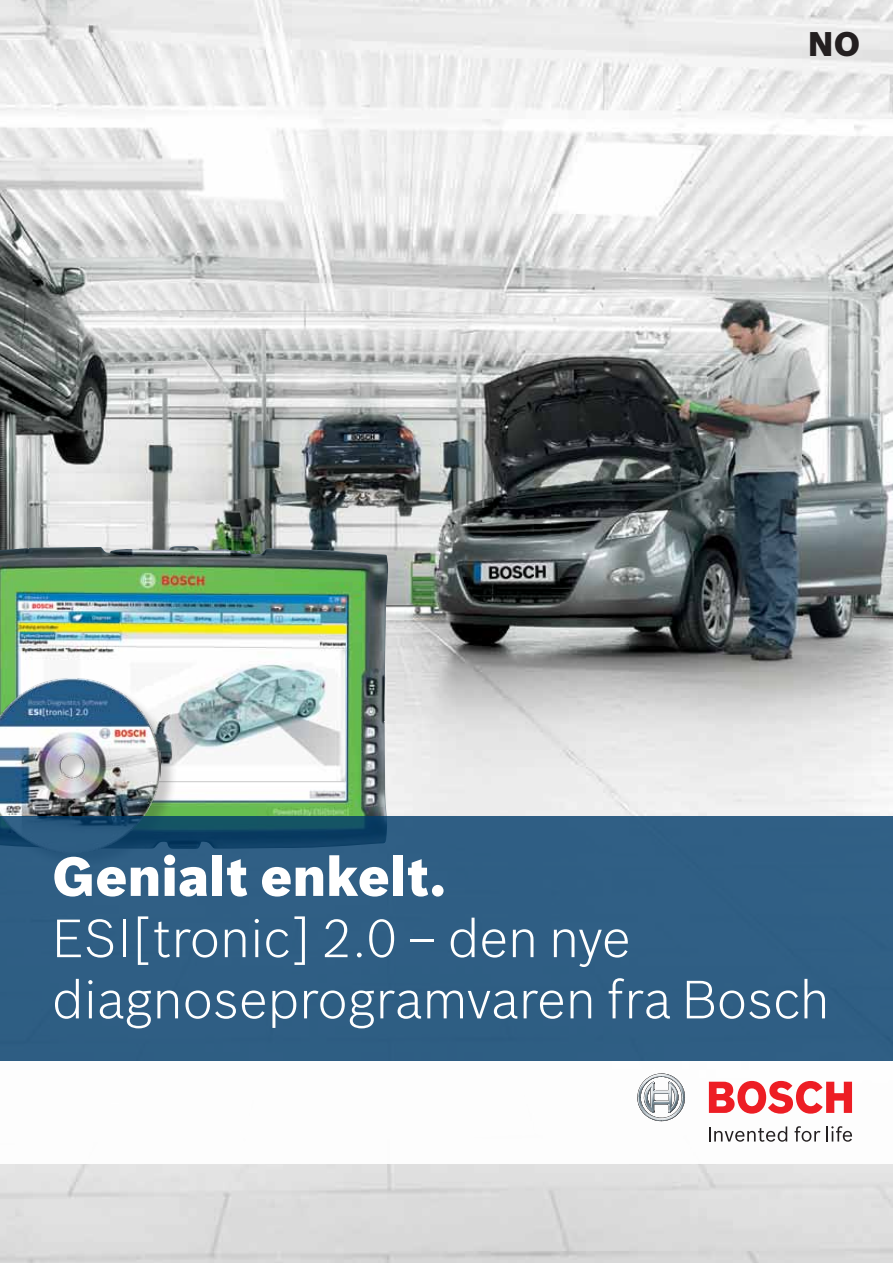
<style>
.page{position:relative;width:893px;height:1263px;background:#fff}
.page>*{position:absolute;margin:0;border:0;box-sizing:border-box;transform-origin:0 0}
.t1{font:900 54px "Bosch Sans";color:#fff}
.t2{font:300 52.5px/61.2px "Bosch Sans";color:#fff}
.t3{font:900 33.45px "Bosch Sans";color:#231f20}
</style>
<div class="page">
<img style="left:0;top:0;width:893px;height:1263px">
<img style="left:1px;top:546px;width:387px;height:270px">
<div style="left:2px;top:680px;width:176px;height:191px;background:#231f20;opacity:.24"></div>
<img style="left:1px;top:677px;width:159px;height:139px">
<img style="left:0;top:816px;width:1px;height:447px">
<img style="left:0;top:408px;width:1px;height:408px">
<div style="left:0;top:816px;width:893px;height:245px;background:#2f5e84"></div>
<div style="left:0;top:1061px;width:893px;height:102px;background:#fff"></div>
<svg style="left:637px;top:1073px;width:48px;height:48px"></svg>
<svg style="left:709px;top:1126px;width:78px;height:16px"></svg>
<svg style="left:795px;top:1126px;width:25px;height:16px"></svg>
<svg style="left:826px;top:1126px;width:26px;height:16px"></svg>
<svg style="left:709px;top:1081px;width:143px;height:33px"></svg>
<p class="t3" style="left:808px;top:23px;width:54px">NO</p>
<p class="t1" style="left:52px;top:843px;width:396px">Genialt enkelt.</p>
<p class="t2" style="left:52px;top:907px;width:779px">ESI[tronic] 2.0 – den nye diagnoseprogramvaren fra Bosch</p>
</div>
